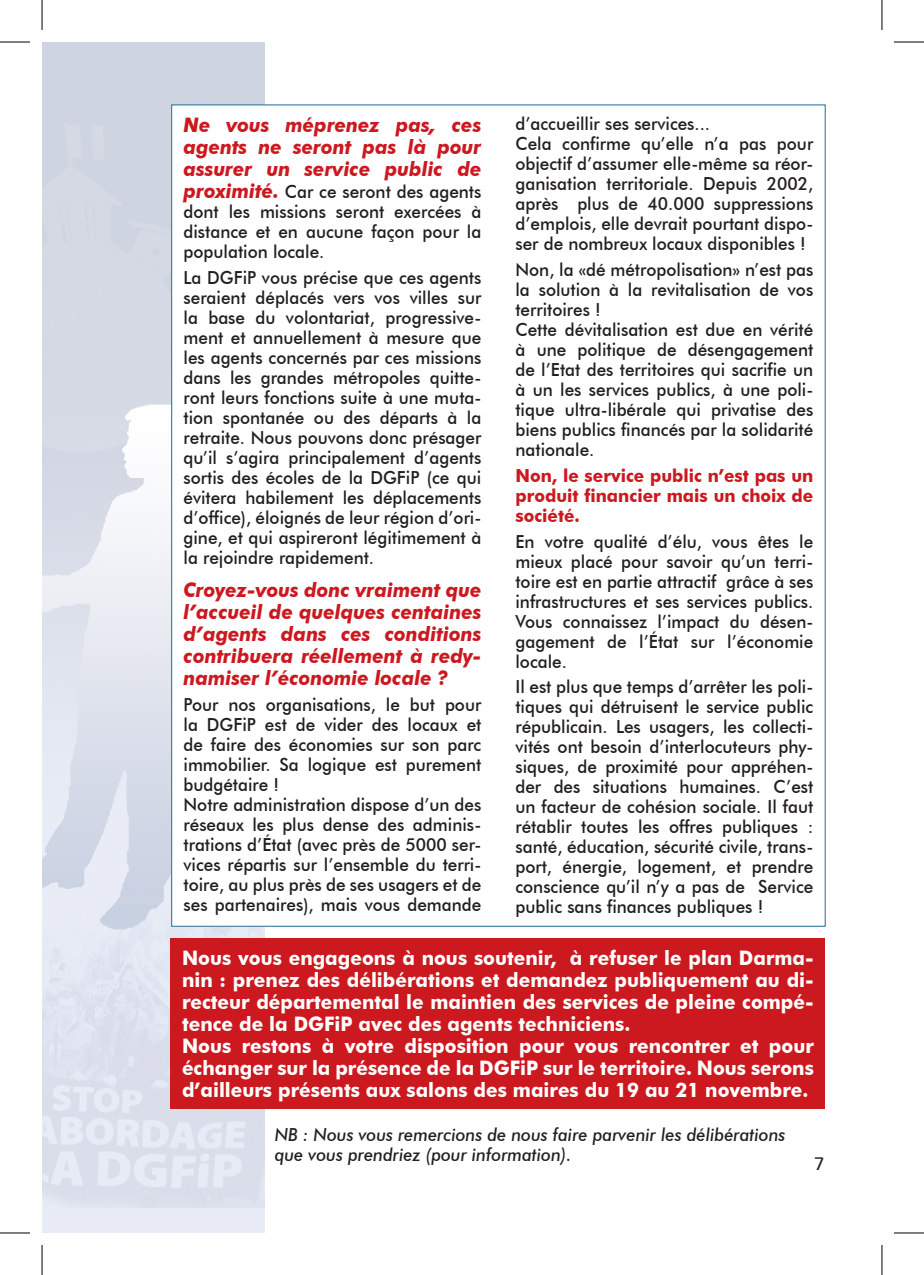
<style>
.page{position:relative;width:924px;height:1275px;background:#fff}
.page>*{position:absolute;margin:0;border:0;box-sizing:border-box;transform-origin:0 0}
.t1{font:700 20px/22px "Futura BT";color:#fff;text-align:justify;scale:.95 1}
.t2{font:italic 700 20px/22px "Futura BT";color:#cc181f;text-align:justify;scale:.95 1}
.t3{font:500 18px/20px "Futura BT";color:#231f20;text-align:justify;scale:.95 1}
.t4{font:italic 500 18px/20px "Futura BT";color:#231f20;scale:.95 1}
.t5{font:700 18px/20px "Futura BT";color:#cc181f;text-align:justify;scale:.95 1}
.t6{font:500 18px "Bauhaus IT Cby BT";color:#231f20}
.s1{font-weight:700;font-style:italic;font-size:20px;color:#cc181f}
</style>
<div class="page">
<img style="left:42px;top:42px;width:222px;height:1191px">
<div style="left:172px;top:105px;width:652px;height:821px;background:#fff"></div>
<div style="left:171px;top:938px;width:653px;height:170px;background:#cc181f"></div>
<hr style="left:0;top:42px;width:30px;height:1px;background:#000">
<hr style="left:893px;top:42px;width:30px;height:1px;background:#000">
<hr style="left:0;top:1232px;width:30px;height:1px;background:#000">
<hr style="left:893px;top:1232px;width:30px;height:1px;background:#000">
<hr style="left:42px;top:0;width:1px;height:30px;background:#000">
<hr style="left:42px;top:1245px;width:1px;height:30px;background:#000">
<hr style="left:881px;top:0;width:1px;height:30px;background:#000">
<hr style="left:881px;top:1245px;width:1px;height:30px;background:#000">
<p class="t3" style="left:515px;top:114px;width:206px">d’accueillir ses services...</p>
<p class="t3" style="left:515px;top:134px;width:315px">Cela confirme qu’elle n’a pas pour objectif d’assumer elle-même sa réor&shy;ganisation territoriale. Depuis 2002, après plus de 40.000 suppressions d’emplois, elle devrait pourtant dispo&shy;ser de nombreux locaux disponibles !</p>
<p class="t3" style="left:515px;top:260px;width:315px">Non, la «dé métropolisation» n’est pas la solution à la revitalisation de vos territoires !</p>
<p class="t3" style="left:515px;top:320px;width:315px">Cette dévitalisation est due en vérité à une politique de désengagement de l’Etat des territoires qui sacrifie un à un les services publics, à une poli&shy;tique ultra-libérale qui privatise des biens publics financés par la solidarité nationale.</p>
<p class="t5" style="left:515px;top:465px;width:315px">Non, le service public n’est pas un produit financier mais un choix de société.</p>
<p class="t3" style="left:515px;top:531px;width:315px">En votre qualité d’élu, vous êtes le mieux placé pour savoir qu’un terri&shy;toire est en partie attractif grâce à ses infrastructures et ses services publics.<br>Vous connaissez l’impact du désen&shy;gagement de l’État sur l’économie locale.</p>
<p class="t3" style="left:515px;top:677px;width:315px">Il est plus que temps d’arrêter les poli&shy;tiques qui détruisent le service public républicain. Les usagers, les collecti&shy;vités ont besoin d’interlocuteurs phy&shy;siques, de proximité pour appréhen&shy;der des situations humaines. C’est un facteur de cohésion sociale. Il faut rétablir toutes les offres publiques : santé, éducation, sécurité civile, trans&shy;port, énergie, logement, et prendre conscience qu’il n’y a pas de Service public sans finances publiques !</p>
<p class="t1" style="left:182px;top:946px;width:666px">Nous vous engageons à nous soutenir, à refuser le plan Darma&shy;nin : prenez des délibérations et demandez publiquement au di&shy;recteur départemental le maintien des services de pleine compé&shy;tence de la DGFiP avec des agents techniciens.</p>
<p class="t1" style="left:182px;top:1034px;width:666px">Nous restons à votre disposition pour vous rencontrer et pour échanger sur la présence de la DGFiP sur le territoire. Nous serons d’ailleurs présents aux salons des maires du 19 au 21 novembre.</p>
<p class="t4" style="left:274px;top:1124px;width:539px">NB : Nous vous remercions de nous faire parvenir les délibérations que vous prendriez (pour information).</p>
<p class="t2" style="left:183px;top:114px;width:315px">Ne vous méprenez pas, ces agents ne seront pas là pour assurer un service public de</p>
<p class="t3" style="left:183px;top:181px;width:315px"><span class="s1">proximité.</span> Car ce seront des agents dont les missions seront exercées à distance et en aucune façon pour la population locale.</p>
<p class="t3" style="left:183px;top:267px;width:315px">La DGFiP vous précise que ces agents seraient déplacés vers vos villes sur la base du volontariat, progressive&shy;ment et annuellement à mesure que les agents concernés par ces missions dans les grandes métropoles quitte&shy;ront leurs fonctions suite à une muta&shy;tion spontanée ou des départs à la retraite. Nous pouvons donc présager qu’il s’agira principalement d’agents sortis des écoles de la DGFiP (ce qui évitera habilement les déplacements d’office), éloignés de leur région d’ori&shy;gine, et qui aspireront légitimement à la rejoindre rapidement.</p>
<p class="t2" style="left:183px;top:579px;width:315px">Croyez-vous donc vraiment que l’accueil de quelques centaines d’agents dans ces conditions contribuera réellement à redy&shy;namiser l’économie locale ?</p>
<p class="t3" style="left:183px;top:694px;width:315px">Pour nos organisations, le but pour la DGFiP est de vider des locaux et de faire des économies sur son parc immobilier. Sa logique est purement budgétaire !</p>
<p class="t3" style="left:183px;top:794px;width:315px">Notre administration dispose d’un des réseaux les plus dense des adminis&shy;trations d’État (avec près de 5000 ser&shy;vices répartis sur l’ensemble du terri&shy;toire, au plus près de ses usagers et de ses partenaires), mais vous demande</p>
<p class="t6" style="left:813px;top:1152px;width:11px">7</p>
</div>
